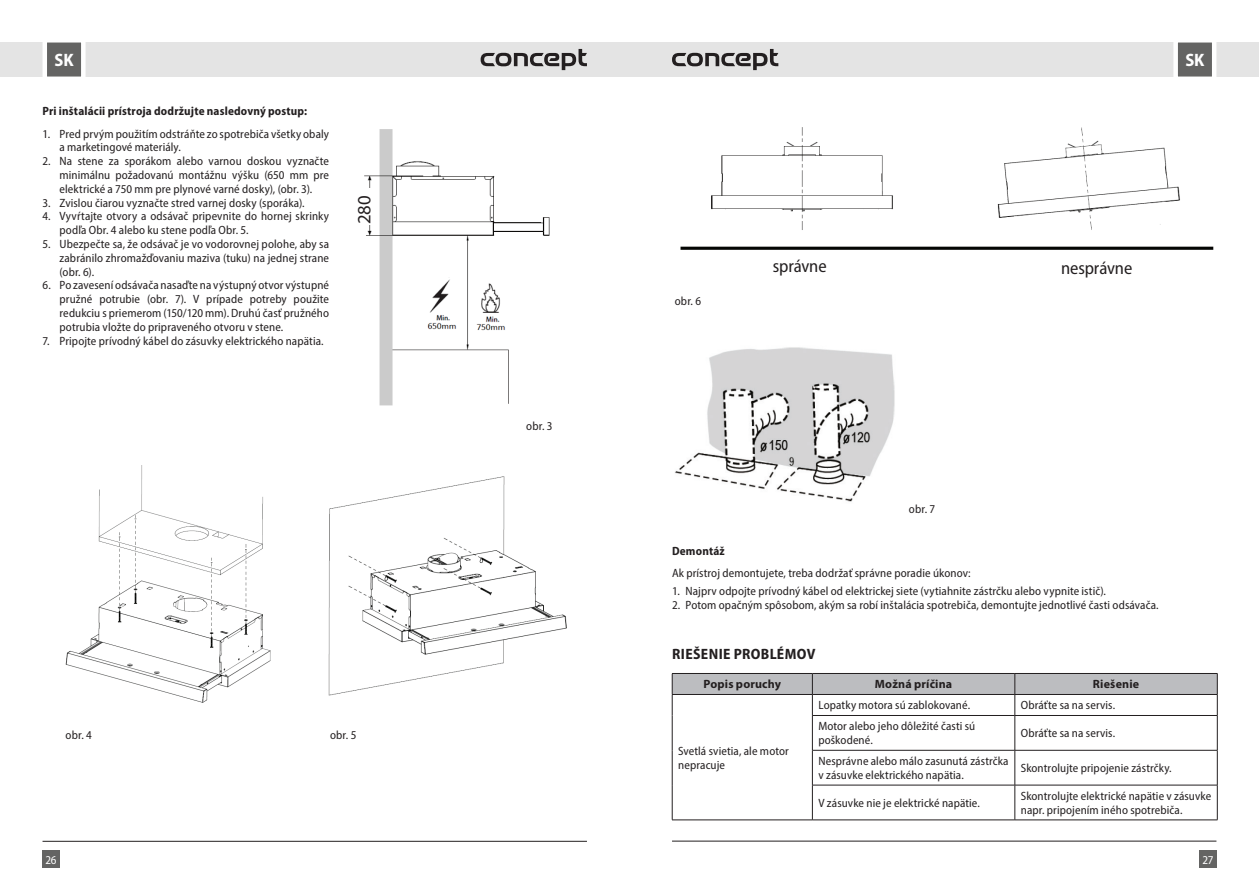
<style>
.page{position:relative;width:1259px;height:893px;background:#fff}
.page>*{position:absolute;margin:0;border:0;box-sizing:border-box;transform-origin:0 0}
.t1{font:18.75px "Myriad Pro";color:#231f20}
.t2{font:semi-condensed 18px "Myriad Pro";letter-spacing:-.005em;color:#231f20}
.t3{font:700 semi-condensed 18px "Myriad Pro";color:#fff}
.t4{font:700 semi-condensed 15px "Myriad Pro";letter-spacing:.025em;color:#231f20}
.t5{font:semi-condensed 12px/13.8px "Myriad Pro";letter-spacing:.01em;color:#231f20}
.t6{font:700 semi-condensed 12px "Myriad Pro";letter-spacing:.015em;color:#231f20}
.t7{font:700 12px "Myriad Pro";letter-spacing:.015em;color:#231f20}
.t8{font:semi-condensed 12px "Myriad Pro";color:#fff}
</style>
<div class="page">
<div style="left:629px;top:43px;width:630px;height:34px;background:#e4e4e4"></div>
<div style="left:0;top:43px;width:629px;height:34px;background:#e4e4e4"></div>
<div style="left:43px;top:850px;width:17px;height:17px;background:#646463"></div>
<div style="left:1199px;top:850px;width:17px;height:17px;background:#646463"></div>
<svg style="left:1171px;top:42px;width:47px;height:35px;background:#8f8f8e"></svg>
<svg style="left:40px;top:42px;width:48px;height:35px;background:#919190"></svg>
<hr style="left:672px;top:841px;width:544px;height:1px;background:#231f20">
<hr style="left:43px;top:841px;width:544px;height:1px;background:#231f20">
<svg style="left:480px;top:49px;width:107px;height:21px"></svg>
<svg style="left:672px;top:49px;width:106px;height:21px"></svg>
<img style="left:364px;top:129px;width:186px;height:277px">
<div style="left:356px;top:188px;width:17px;height:36px;background:#fff"></div>
<img style="left:328px;top:476px;width:239px;height:220px">
<img style="left:65px;top:465px;width:206px;height:238px">
<img style="left:680px;top:127px;width:534px;height:123px">
<img style="left:675px;top:347px;width:220px;height:155px">
<hr style="left:1014px;top:716px;width:1px;height:34px;background:#231f20">
<hr style="left:812px;top:750px;width:203px;height:1px;background:#231f20">
<hr style="left:1015px;top:750px;width:202px;height:1px;background:#231f20">
<hr style="left:1014px;top:750px;width:1px;height:35px;background:#231f20">
<hr style="left:1014px;top:785px;width:1px;height:35px;background:#231f20">
<hr style="left:1217px;top:785px;width:1px;height:35px;background:#231f20">
<hr style="left:812px;top:820px;width:203px;height:1px;background:#231f20">
<hr style="left:1015px;top:820px;width:202px;height:1px;background:#231f20">
<hr style="left:672px;top:715px;width:1px;height:35px;background:#231f20">
<hr style="left:672px;top:750px;width:1px;height:35px;background:#231f20">
<hr style="left:672px;top:785px;width:1px;height:35px;background:#231f20">
<hr style="left:812px;top:785px;width:1px;height:35px;background:#231f20">
<hr style="left:672px;top:820px;width:140px;height:1px;background:#231f20">
<hr style="left:812px;top:716px;width:1px;height:34px;background:#231f20">
<hr style="left:1217px;top:716px;width:1px;height:34px;background:#231f20">
<hr style="left:812px;top:750px;width:1px;height:35px;background:#231f20">
<hr style="left:1217px;top:750px;width:1px;height:35px;background:#231f20">
<hr style="left:812px;top:785px;width:203px;height:1px;background:#231f20">
<hr style="left:1015px;top:785px;width:202px;height:1px;background:#231f20">
<svg style="left:672px;top:673px;width:546px;height:42px"></svg>
<hr style="left:812px;top:715px;width:203px;height:1px;background:#231f20">
<hr style="left:1015px;top:715px;width:202px;height:1px;background:#231f20">
<h2 class="t3" style="left:54px;top:48px;width:21px">SK</h2>
<h2 class="t3" style="left:1185px;top:48px;width:21px">SK</h2>
<p class="t6" style="left:43px;top:104px;width:266px">Pri inštalácii prístroja dodržujte nasledovný postup:</p>
<p class="t5" style="left:60px;top:127px;width:271px;text-indent:-17px">1. Pred prvým použitím odstráňte zo spotrebiča všetky obaly a marketingové materiály.</p>
<p class="t5" style="left:60px;top:154px;width:271px;text-align:justify;text-indent:-17px">2. Na stene za sporákom alebo varnou doskou vyznačte minimálnu požadovanú montážnu výšku (650 mm pre elektrické a 750 mm pre plynové varné dosky), (obr. 3).</p>
<p class="t5" style="left:43px;top:196px;width:263px">3. Zvislou čiarou vyznačte stred varnej dosky (sporáka).</p>
<p class="t5" style="left:60px;top:209px;width:271px;text-indent:-17px">4. Vyvŕtajte otvory a odsávač pripevnite do hornej skrinky podľa Obr. 4 alebo ku stene podľa Obr. 5.</p>
<p class="t5" style="left:60px;top:237px;width:271px;text-align:justify;text-indent:-17px">5. Ubezpečte sa, že odsávač je vo vodorovnej polohe, aby sa zabránilo zhromažďovaniu maziva (tuku) na jednej strane (obr. 6).</p>
<p class="t5" style="left:60px;top:278px;width:271px;text-align:justify;text-indent:-17px">6. Po zavesení odsávača nasaďte na výstupný otvor výstupné pružné potrubie (obr. 7). V prípade potreby použite redukciu s priemerom (150/120 mm). Druhú časť pružného potrubia vložte do pripraveného otvoru v stene.</p>
<p class="t5" style="left:43px;top:334px;width:283px">7. Pripojte prívodný kábel do zásuvky elektrického napätia.</p>
<h1 class="t1" style="left:353px;top:224px;width:30px;rotate:-90deg">280</h1>
<p class="t5" style="left:66px;top:728px;width:28px">obr. 4</p>
<p class="t5" style="left:330px;top:728px;width:28px">obr. 5</p>
<p class="t5" style="left:526px;top:419px;width:28px">obr. 3</p>
<p class="t5" style="left:675px;top:294px;width:28px">obr. 6</p>
<h2 class="t2" style="left:772px;top:255px;width:55px">správne</h2>
<h2 class="t2" style="left:1061px;top:257px;width:73px">nesprávne</h2>
<p class="t5" style="left:909px;top:502px;width:28px">obr. 7</p>
<p class="t6" style="left:672px;top:543px;width:54px">Demontáž</p>
<p class="t5" style="left:672px;top:566px;width:300px">Ak prístroj demontujete, treba dodržať správne poradie úkonov:</p>
<p class="t5" style="left:672px;top:584px;width:435px">1. Najprv odpojte prívodný kábel od elektrickej siete (vytiahnite zástrčku alebo vypnite istič).</p>
<p class="t5" style="left:672px;top:598px;width:488px">2. Potom opačným spôsobom, akým sa robí inštalácia spotrebiča, demontujte jednotlivé časti odsávača.</p>
<p class="t4" style="left:672px;top:644px;width:145px">RIEŠENIE PROBLÉMOV</p>
<p class="t7" style="left:703px;top:677px;width:79px">Popis poruchy</p>
<p class="t7" style="left:875px;top:677px;width:79px">Možná príčina</p>
<p class="t7" style="left:1093px;top:677px;width:48px">Riešenie</p>
<p class="t5" style="left:678px;top:744px;width:112px">Svetlá svietia, ale motor nepracuje</p>
<p class="t5" style="left:818px;top:698px;width:153px">Lopatky motora sú zablokované.</p>
<p class="t5" style="left:1021px;top:698px;width:96px">Obráťte sa na servis.</p>
<p class="t5" style="left:818px;top:719px;width:158px">Motor alebo jeho dôležité časti sú poškodené.</p>
<p class="t5" style="left:1021px;top:726px;width:96px">Obráťte sa na servis.</p>
<p class="t5" style="left:818px;top:754px;width:192px">Nesprávne alebo málo zasunutá zástrčka v zásuvke elektrického napätia.</p>
<p class="t5" style="left:1021px;top:761px;width:152px">Skontrolujte pripojenie zástrčky.</p>
<p class="t5" style="left:818px;top:796px;width:163px">V zásuvke nie je elektrické napätie.</p>
<p class="t5" style="left:1021px;top:789px;width:192px">Skontrolujte elektrické napätie v zásuvke napr. pripojením iného spotrebiča.</p>
<p class="t8" style="left:45px;top:852px;width:13px">26</p>
<p class="t8" style="left:1202px;top:852px;width:13px">27</p>
</div>
